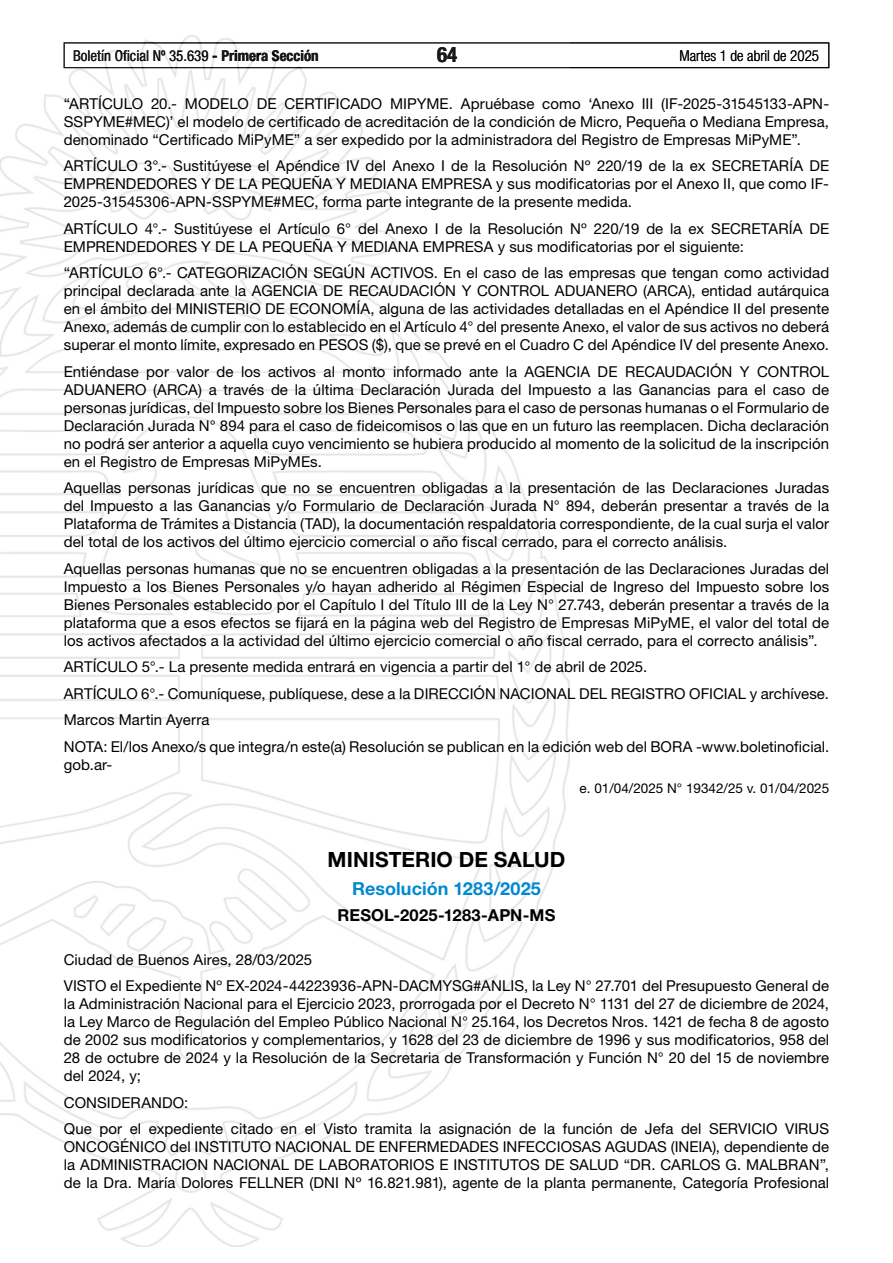
<style>
.page{position:relative;width:893px;height:1263px;background:#fff}
.page>*{position:absolute;margin:0;border:0;box-sizing:border-box;transform-origin:0 0}
.t1{font:700 21px "Helvetica Neue LT Std";letter-spacing:.005em;color:#000}
.t2{font:700 condensed 21px "Helvetica Neue LT Std";color:#000}
.t3{font:700 18px "Helvetica Neue LT Std";letter-spacing:.005em;color:#0089cf}
.t4{font:700 16.5px "Helvetica Neue LT Std";letter-spacing:.01em;color:#000}
.t5{font:15px/18px "Helvetica Neue LT Std";letter-spacing:.005em;color:#000;text-align:justify}
.t6{font:condensed 15px "Helvetica Neue LT Std";color:#000}
.t7{font:300 condensed 15px "Helvetica Neue LT Std";color:#000}
.t8{font:13.5px "Helvetica Neue LT Std";color:#000}
.s1{font-weight:700}
</style>
<div class="page">
<div style="left:64px;top:43px;width:765px;height:25px;border:1px solid #000"></div>
<img style="left:0;top:35px;width:569px;height:1211px">
<p class="t6" style="left:73px;top:47px;width:247px">Boletín Oficial Nº 35.639 <span class="s1">- Primera Sección</span></p>
<h1 class="t2" style="left:437px;top:42px;width:22px">64</h1>
<p class="t7" style="left:679px;top:47px;width:141px">Martes 1 de abril de 2025</p>
<p class="t5" style="left:64px;top:94px;width:767px">“ARTÍCULO 20.- MODELO DE CERTIFICADO MIPYME. Apruébase como ‘Anexo III (IF-2025-31545133-APN-SSPYME#MEC)’ el modelo de certificado de acreditación de la condición de Micro, Pequeña o Mediana Empresa, denominado “Certificado MiPyME” a ser expedido por la administradora del Registro de Empresas MiPyME”.</p>
<p class="t5" style="left:64px;top:156px;width:767px">ARTÍCULO 3°.- Sustitúyese el Apéndice IV del Anexo I de la Resolución Nº 220/19 de la ex SECRETARÍA DE EMPRENDEDORES Y DE LA PEQUEÑA Y MEDIANA EMPRESA y sus modificatorias por el Anexo II, que como IF-2025-31545306-APN-SSPYME#MEC, forma parte integrante de la presente medida.</p>
<p class="t5" style="left:64px;top:219px;width:767px">ARTÍCULO 4°.- Sustitúyese el Artículo 6° del Anexo I de la Resolución Nº 220/19 de la ex SECRETARÍA DE<br>EMPRENDEDORES Y DE LA PEQUEÑA Y MEDIANA EMPRESA y sus modificatorias por el siguiente:</p>
<p class="t5" style="left:64px;top:263px;width:767px">“ARTÍCULO 6°.- CATEGORIZACIÓN SEGÚN ACTIVOS. En el caso de las empresas que tengan como actividad principal declarada ante la AGENCIA DE RECAUDACIÓN Y CONTROL ADUANERO (ARCA), entidad autárquica en el ámbito del MINISTERIO DE ECONOMÍA, alguna de las actividades detalladas en el Apéndice II del presente Anexo, además de cumplir con lo establecido en el Artículo 4° del presente Anexo, el valor de sus activos no deberá superar el monto límite, expresado en PESOS ($), que se prevé en el Cuadro C del Apéndice IV del presente Anexo.</p>
<p class="t5" style="left:64px;top:362px;width:767px">Entiéndase por valor de los activos al monto informado ante la AGENCIA DE RECAUDACIÓN Y CONTROL ADUANERO (ARCA) a través de la última Declaración Jurada del Impuesto a las Ganancias para el caso de personas jurídicas, del Impuesto sobre los Bienes Personales para el caso de personas humanas o el Formulario de Declaración Jurada N° 894 para el caso de fideicomisos o las que en un futuro las reemplacen. Dicha declaración no podrá ser anterior a aquella cuyo vencimiento se hubiera producido al momento de la solicitud de la inscripción en el Registro de Empresas MiPyMEs.</p>
<p class="t5" style="left:64px;top:478px;width:767px">Aquellas personas jurídicas que no se encuentren obligadas a la presentación de las Declaraciones Juradas del Impuesto a las Ganancias y/o Formulario de Declaración Jurada N° 894, deberán presentar a través de la Plataforma de Trámites a Distancia (TAD), la documentación respaldatoria correspondiente, de la cual surja el valor del total de los activos del último ejercicio comercial o año fiscal cerrado, para el correcto análisis.</p>
<p class="t5" style="left:64px;top:559px;width:767px">Aquellas personas humanas que no se encuentren obligadas a la presentación de las Declaraciones Juradas del Impuesto a los Bienes Personales y/o hayan adherido al Régimen Especial de Ingreso del Impuesto sobre los Bienes Personales establecido por el Capítulo I del Título III de la Ley N° 27.743, deberán presentar a través de la plataforma que a esos efectos se fijará en la página web del Registro de Empresas MiPyME, el valor del total de los activos afectados a la actividad del último ejercicio comercial o año fiscal cerrado, para el correcto análisis”.</p>
<p class="t5" style="left:64px;top:653px;width:767px;line-height:26.5px;text-align:left">ARTÍCULO 5°.- La presente medida entrará en vigencia a partir del 1° de abril de 2025.<br>ARTÍCULO 6°.- Comuníquese, publíquese, dese a la DIRECCIÓN NACIONAL DEL REGISTRO OFICIAL y archívese.<br>Marcos Martin Ayerra<br>NOTA: El/los Anexo/s que integra/n este(a) Resolución se publican en la edición web del BORA -www.boletinoficial.</p>
<p class="t5" style="left:64px;top:755px;width:50px">gob.ar-</p>
<p class="t8" style="left:580px;top:780px;width:251px">e. 01/04/2025 N° 19342/25 v. 01/04/2025</p>
<h1 class="t1" style="left:328px;top:846px;width:239px">MINISTERIO DE SALUD</h1>
<p class="t3" style="left:352px;top:877px;width:190px">Resolución 1283/2025</p>
<p class="t4" style="left:338px;top:905px;width:219px">RESOL-2025-1283-APN-MS</p>
<p class="t5" style="left:64px;top:946px;width:767px;line-height:26.5px">Ciudad de Buenos Aires, 28/03/2025<br>VISTO el Expediente Nº EX-2024-44223936-APN-DACMYSG#ANLIS, la Ley N° 27.701 del Presupuesto General de</p>
<p class="t5" style="left:64px;top:995px;width:767px">la Administración Nacional para el Ejercicio 2023, prorrogada por el Decreto N° 1131 del 27 de diciembre de 2024, la Ley Marco de Regulación del Empleo Público Nacional N° 25.164, los Decretos Nros. 1421 de fecha 8 de agosto de 2002 sus modificatorios y complementarios, y 1628 del 23 de diciembre de 1996 y sus modificatorios, 958 del 28 de octubre de 2024 y la Resolución de la Secretaria de Transformación y Función N° 20 del 15 de noviembre del 2024, y;</p>
<p class="t5" style="left:64px;top:1089px;width:767px;line-height:26.5px">CONSIDERANDO:<br>Que por el expediente citado en el Visto tramita la asignación de la función de Jefa del SERVICIO VIRUS</p>
<p class="t5" style="left:64px;top:1138px;width:767px">ONCOGÉNICO del INSTITUTO NACIONAL DE ENFERMEDADES INFECCIOSAS AGUDAS (INEIA), dependiente de la ADMINISTRACION NACIONAL DE LABORATORIOS E INSTITUTOS DE SALUD “DR. CARLOS G. MALBRAN”, de la Dra. María Dolores FELLNER (DNI Nº 16.821.981), agente de la planta permanente, Categoría Profesional</p>
</div>
